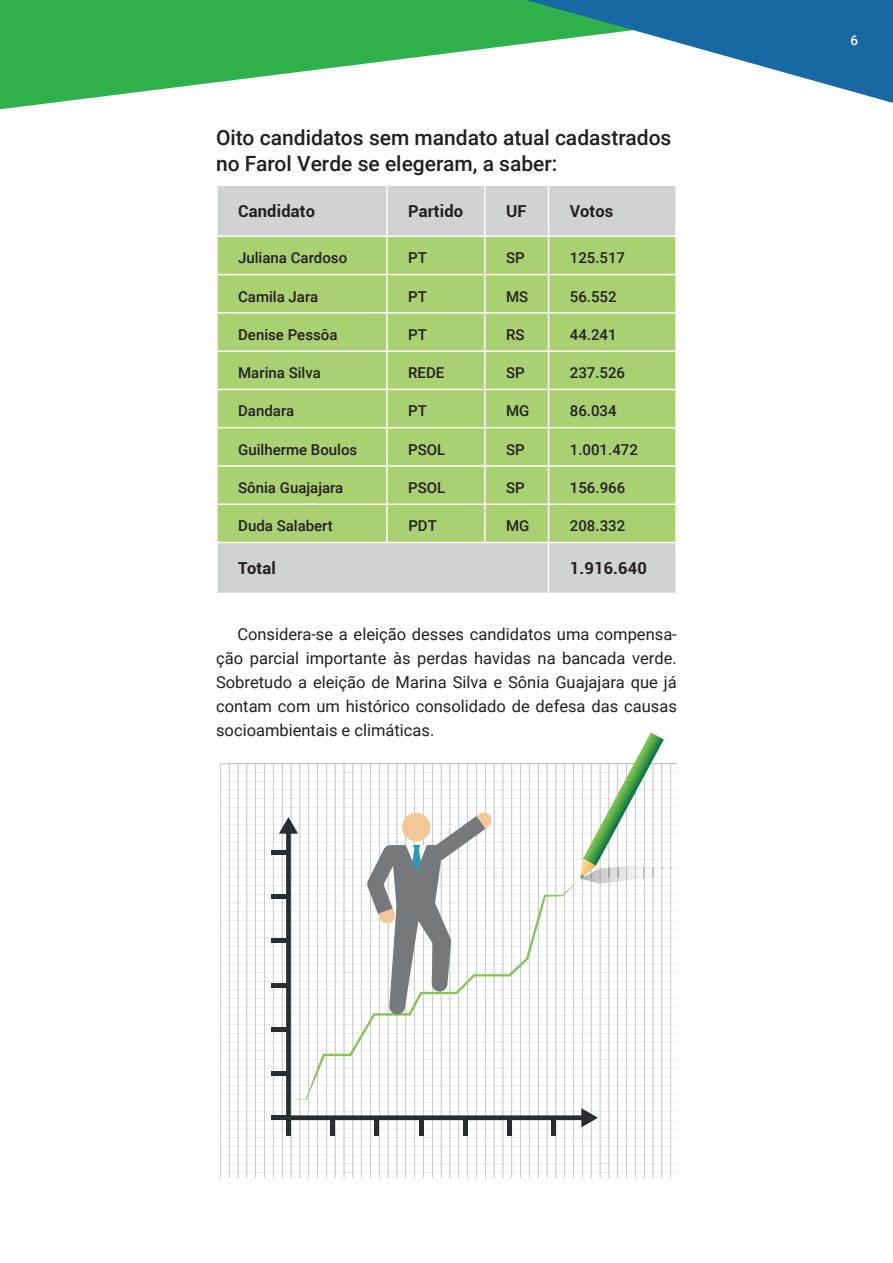
<style>
.page{position:relative;width:893px;height:1263px;background:#fff}
.page>*{position:absolute;margin:0;border:0;box-sizing:border-box;transform-origin:0 0}
.t1{font:500 21px/25.2px "Roboto";color:#231f20}
.t2{font:16.5px/24px "Roboto";color:#231f20;text-align:justify}
.t3{font:700 16.5px "Roboto";letter-spacing:.01em;color:#231f20}
.t4{font:500 15px "Roboto";color:#231f20}
.t5{font:500 13.5px "Roboto";color:#fff}
</style>
<div class="page">
<svg style="left:0;top:0;width:526px;height:109px;fill:#2fb14c"></svg>
<svg style="left:526px;top:0;width:367px;height:103px"></svg>
<div style="left:218px;top:186px;width:457px;height:50px;background:#d1d2d4"></div>
<div style="left:218px;top:237px;width:457px;height:305px;background:#a9d171"></div>
<div style="left:218px;top:543px;width:457px;height:50px;background:#d1d2d4"></div>
<hr style="left:386px;top:237px;width:2px;height:37px;background:#fff">
<hr style="left:484px;top:237px;width:1px;height:37px;background:#fff">
<hr style="left:548px;top:237px;width:1px;height:37px;background:#fff">
<hr style="left:216px;top:274px;width:171px;height:1px;background:#fff">
<hr style="left:387px;top:274px;width:98px;height:1px;background:#fff">
<hr style="left:386px;top:275px;width:2px;height:37px;background:#fff">
<hr style="left:485px;top:274px;width:64px;height:1px;background:#fff">
<hr style="left:484px;top:275px;width:1px;height:37px;background:#fff">
<hr style="left:549px;top:274px;width:128px;height:1px;background:#fff">
<hr style="left:548px;top:275px;width:1px;height:37px;background:#fff">
<hr style="left:216px;top:312px;width:171px;height:2px;background:#fff">
<hr style="left:387px;top:312px;width:98px;height:2px;background:#fff">
<hr style="left:386px;top:314px;width:2px;height:36px;background:#fff">
<hr style="left:485px;top:312px;width:64px;height:2px;background:#fff">
<hr style="left:484px;top:314px;width:1px;height:36px;background:#fff">
<hr style="left:549px;top:312px;width:128px;height:2px;background:#fff">
<hr style="left:548px;top:314px;width:1px;height:36px;background:#fff">
<hr style="left:216px;top:350px;width:171px;height:2px;background:#fff">
<hr style="left:387px;top:350px;width:98px;height:2px;background:#fff">
<hr style="left:386px;top:352px;width:2px;height:37px;background:#fff">
<hr style="left:485px;top:350px;width:64px;height:2px;background:#fff">
<hr style="left:484px;top:352px;width:1px;height:37px;background:#fff">
<hr style="left:549px;top:350px;width:128px;height:2px;background:#fff">
<hr style="left:548px;top:352px;width:1px;height:37px;background:#fff">
<hr style="left:216px;top:389px;width:171px;height:1px;background:#fff">
<hr style="left:387px;top:389px;width:98px;height:1px;background:#fff">
<hr style="left:386px;top:390px;width:2px;height:37px;background:#fff">
<hr style="left:485px;top:389px;width:64px;height:1px;background:#fff">
<hr style="left:484px;top:390px;width:1px;height:37px;background:#fff">
<hr style="left:549px;top:389px;width:128px;height:1px;background:#fff">
<hr style="left:548px;top:390px;width:1px;height:37px;background:#fff">
<hr style="left:216px;top:427px;width:171px;height:1px;background:#fff">
<hr style="left:387px;top:427px;width:98px;height:1px;background:#fff">
<hr style="left:386px;top:428px;width:2px;height:37px;background:#fff">
<hr style="left:485px;top:427px;width:64px;height:1px;background:#fff">
<hr style="left:484px;top:428px;width:1px;height:37px;background:#fff">
<hr style="left:549px;top:427px;width:128px;height:1px;background:#fff">
<hr style="left:548px;top:428px;width:1px;height:37px;background:#fff">
<hr style="left:216px;top:465px;width:171px;height:2px;background:#fff">
<hr style="left:387px;top:465px;width:98px;height:2px;background:#fff">
<hr style="left:386px;top:467px;width:2px;height:36px;background:#fff">
<hr style="left:485px;top:465px;width:64px;height:2px;background:#fff">
<hr style="left:484px;top:467px;width:1px;height:36px;background:#fff">
<hr style="left:549px;top:465px;width:128px;height:2px;background:#fff">
<hr style="left:548px;top:467px;width:1px;height:36px;background:#fff">
<hr style="left:216px;top:503px;width:171px;height:2px;background:#fff">
<hr style="left:387px;top:503px;width:98px;height:2px;background:#fff">
<hr style="left:386px;top:505px;width:2px;height:37px;background:#fff">
<hr style="left:485px;top:503px;width:64px;height:2px;background:#fff">
<hr style="left:484px;top:505px;width:1px;height:37px;background:#fff">
<hr style="left:549px;top:503px;width:128px;height:2px;background:#fff">
<hr style="left:548px;top:505px;width:1px;height:37px;background:#fff">
<hr style="left:548px;top:543px;width:1px;height:50px;background:#fff">
<hr style="left:386px;top:186px;width:2px;height:50px;background:#fff">
<hr style="left:484px;top:186px;width:1px;height:50px;background:#fff">
<hr style="left:548px;top:186px;width:1px;height:50px;background:#fff">
<svg style="left:220px;top:732px;width:457px;height:446px"></svg>
<p class="t1" style="left:216px;top:124px;width:457px">Oito candidatos sem mandato atual cadastrados no Farol Verde se elegeram, a saber:</p>
<p class="t3" style="left:238px;top:199px;width:78px">Candidato</p>
<p class="t3" style="left:408px;top:199px;width:56px">Partido</p>
<p class="t3" style="left:506px;top:199px;width:22px">UF</p>
<p class="t3" style="left:570px;top:199px;width:45px">Votos</p>
<p class="t4" style="left:238px;top:247px;width:111px">Juliana Cardoso</p>
<p class="t4" style="left:408px;top:247px;width:20px">PT</p>
<p class="t4" style="left:506px;top:247px;width:20px">SP</p>
<p class="t4" style="left:570px;top:247px;width:57px">125.517</p>
<p class="t4" style="left:238px;top:286px;width:82px">Camila Jara</p>
<p class="t4" style="left:408px;top:286px;width:20px">PT</p>
<p class="t4" style="left:506px;top:286px;width:24px">MS</p>
<p class="t4" style="left:570px;top:286px;width:48px">56.552</p>
<p class="t4" style="left:238px;top:324px;width:101px">Denise Pessôa</p>
<p class="t4" style="left:408px;top:324px;width:20px">PT</p>
<p class="t4" style="left:506px;top:324px;width:20px">RS</p>
<p class="t4" style="left:570px;top:324px;width:48px">44.241</p>
<p class="t4" style="left:238px;top:362px;width:84px">Marina Silva</p>
<p class="t4" style="left:408px;top:362px;width:38px">REDE</p>
<p class="t4" style="left:506px;top:362px;width:20px">SP</p>
<p class="t4" style="left:570px;top:362px;width:57px">237.526</p>
<p class="t4" style="left:238px;top:401px;width:58px">Dandara</p>
<p class="t4" style="left:408px;top:401px;width:20px">PT</p>
<p class="t4" style="left:506px;top:401px;width:25px">MG</p>
<p class="t4" style="left:570px;top:401px;width:48px">86.034</p>
<p class="t4" style="left:238px;top:439px;width:121px">Guilherme Boulos</p>
<p class="t4" style="left:408px;top:439px;width:39px">PSOL</p>
<p class="t4" style="left:506px;top:439px;width:20px">SP</p>
<p class="t4" style="left:570px;top:439px;width:70px">1.001.472</p>
<p class="t4" style="left:238px;top:477px;width:107px">Sônia Guajajara</p>
<p class="t4" style="left:408px;top:477px;width:39px">PSOL</p>
<p class="t4" style="left:506px;top:477px;width:20px">SP</p>
<p class="t4" style="left:570px;top:477px;width:57px">156.966</p>
<p class="t4" style="left:238px;top:515px;width:96px">Duda Salabert</p>
<p class="t4" style="left:408px;top:515px;width:30px">PDT</p>
<p class="t4" style="left:506px;top:515px;width:25px">MG</p>
<p class="t4" style="left:570px;top:515px;width:57px">208.332</p>
<p class="t3" style="left:238px;top:557px;width:39px">Total</p>
<p class="t3" style="left:570px;top:557px;width:79px">1.916.640</p>
<p class="t2" style="left:216px;top:622px;width:462px;text-indent:21px">Considera-se a eleição desses candidatos uma compensa&shy;ção parcial importante às perdas havidas na bancada verde.<br>Sobretudo a eleição de Marina Silva e Sônia Guajajara que já contam com um histórico consolidado de defesa das causas socioambientais e climáticas.</p>
<p class="t5" style="left:850px;top:30px;width:9px">6</p>
</div>
